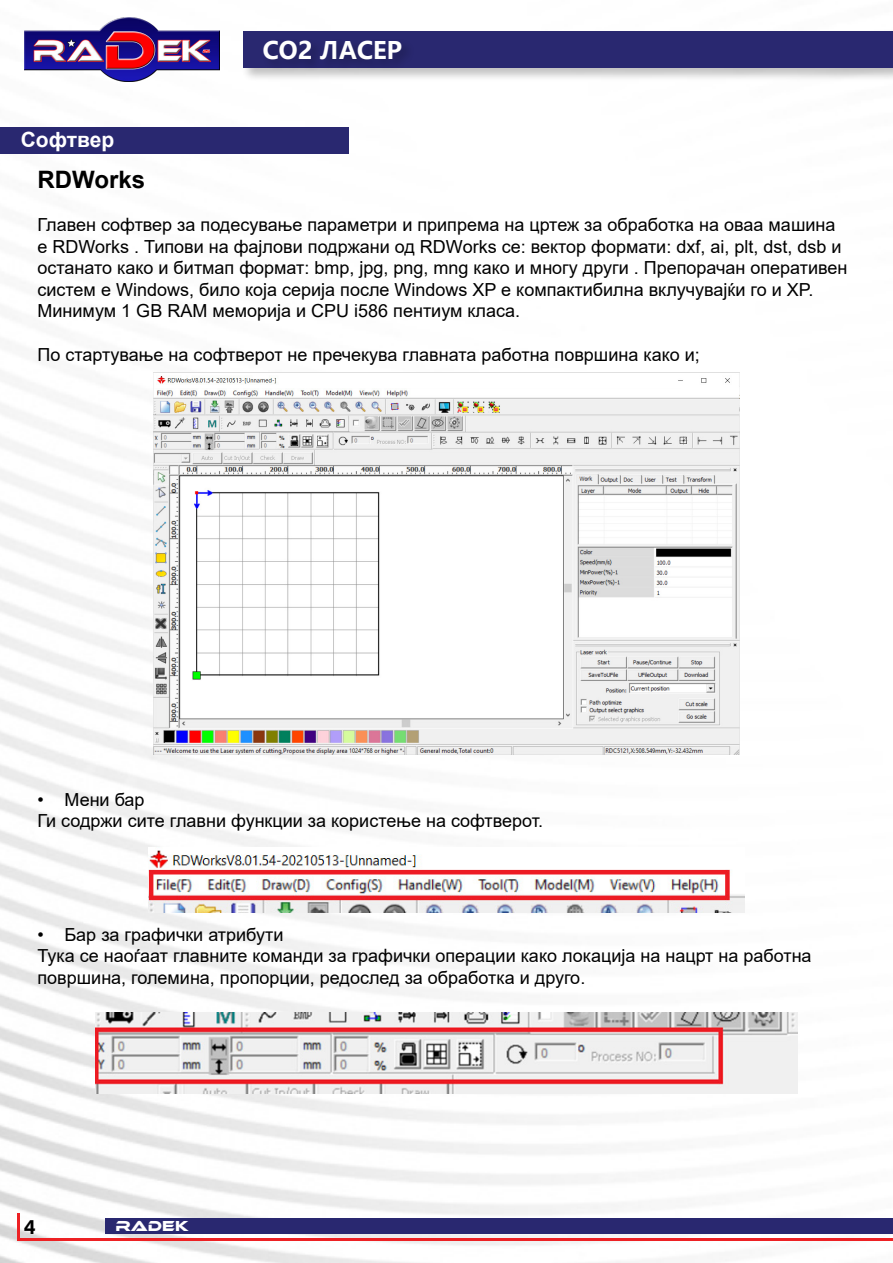
<style>
.page{position:relative;width:893px;height:1263px;background:#fff}
.page>*{position:absolute;margin:0;border:0;box-sizing:border-box;transform-origin:0 0}
.t1{font:700 24px "Microsoft Ya Hei UI";color:#fff}
.t2{font:700 24px "Arial";color:#000}
.t3{font:700 21px "Arial";color:#fff}
.t4{font:21px "Acumin Variable Concept";color:#000}
.t5{font:18px/21.6px "Arial";color:#000}
.t6{font:15px "Ethnocentric Rg";color:#fff}
</style>
<div class="page">
<img style="left:0;top:17px;width:893px;height:1246px">
<div style="left:241px;top:29px;width:652px;height:53px;background:#000;opacity:.25"></div>
<div style="left:244px;top:31px;width:649px;height:37px;background:#292870"></div>
<img style="left:24px;top:18px;width:195px;height:64px">
<div style="left:262px;top:38px;width:153px;height:35px;background:#000;opacity:.25"></div>
<div style="left:105px;top:1218px;width:788px;height:15px;background:#292870"></div>
<hr style="left:17px;top:1213px;width:3px;height:27px;background:#ed2124">
<hr style="left:18px;top:1238px;width:875px;height:2px;background:#ed2124">
<div style="left:0;top:128px;width:348px;height:26px;background:#292870"></div>
<img style="left:153px;top:372px;width:586px;height:382px">
<img style="left:148px;top:848px;width:596px;height:64px">
<img style="left:95px;top:1013px;width:702px;height:80px">
<p class="t3" style="left:21px;top:125px;width:95px">Софтвер</p>
<h1 class="t1" style="left:262px;top:33px;width:141px">CO2 ЛАСЕР</h1>
<h1 class="t2" style="left:38px;top:162px;width:109px">RDWorks</h1>
<p class="t5" style="left:38px;top:214px;width:811px">Главен софтвер за подесување параметри и припрема на цртеж за обработка на оваа машина е RDWorks . Типови на фајлови подржани од RDWorks се: вектор формати: dxf, ai, plt, dst, dsb и останато како и битмап формат: bmp, jpg, png, mng како и многу други . Препорачан оперативен систем е Windows, било која серија после Windows XP e компактибилна вклучувајќи го и XP.<br>Mинимум 1 GB RAM меморија и CPU i586 пентиум класа.</p>
<p class="t5" style="left:38px;top:343px;width:664px">По стартување на софтверот не пречекува главната работна површина како и;</p>
<p class="t5" style="left:38px;top:788px;width:507px">• Мени бар<br>Ги содржи сите главни функции за користење на софтверот.</p>
<p class="t5" style="left:38px;top:923px;width:776px">• Бар за графички атрибути<br>Тука се наоѓаат главните команди за графички операции како локација на нацрт на работна површина, големина, пропорции, редослед за обработка и друго.</p>
<p class="t4" style="left:24px;top:1212px;width:13px">4</p>
<p class="t6" style="left:116px;top:1216px;width:75px">RADEK</p>
</div>
